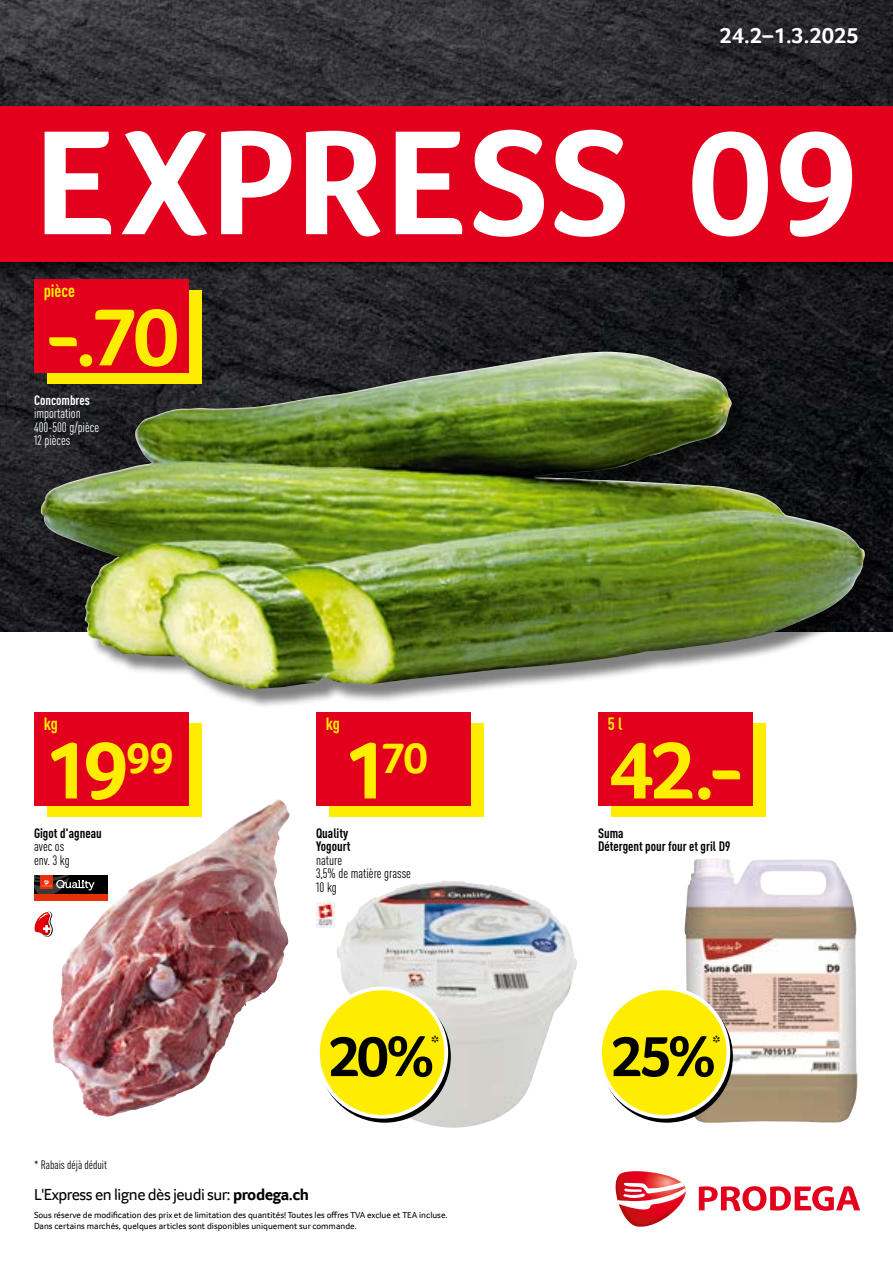
<style>
.page{position:relative;width:893px;height:1263px;background:#fff}
.page>*{position:absolute;margin:0;border:0;box-sizing:border-box;transform-origin:0 0}
.t1{font:700 153px "Transgourmet";letter-spacing:.01em;color:#fff}
.Preis_HOT{font:700 84px "Transgourmet";color:#ffed00}
.Rabattbutton{font:700 58.5px "Transgourmet";color:#000}
.Preis_HOT-2{font:700 44.55px "Transgourmet";color:#ffed00}
.t2{font:700 22.5px "Transgourmet";color:#fff}
.Rabattbutton-2{font:700 19.5px "Transgourmet";color:#000}
.Unit_HOT{font:700 condensed 17.55px "DINOT";color:#ffed00}
.t3{font:16.5px "Transgourmet";letter-spacing:-.03em;color:#000}
.t4{font:700 condensed 13.5px/13.5px "DINOT";color:#000}
.t5{font:condensed 13.5px "DINOT";color:#000}
.t6{font:condensed 13.5px "DINOT";color:#fff}
.t7{font:700 condensed 13.5px "DINOT";color:#fff}
.t8{font:condensed 12px "DINOT";color:#000}
.t9{font:9px "Transgourmet";color:#000}
.s1{font-size:84px}
.s2{font-weight:700}
</style>
<div class="page">
<img style="left:0;top:0;width:893px;height:631px">
<img style="left:0;top:261px;width:893px;height:55px">
<div style="left:0;top:106px;width:893px;height:155px;background:#e3001d"></div>
<svg style="left:699px;top:1186px;width:161px;height:25px"></svg>
<svg style="left:615px;top:1171px;width:71px;height:56px"></svg>
<img style="left:684px;top:858px;width:173px;height:265px">
<div style="left:44px;top:354px;width:839px;height:354px;background:#000;opacity:.5"></div>
<img style="left:41px;top:353px;width:727px;height:337px">
<div style="left:611px;top:723px;width:155px;height:94px;background:#ffed00"></div>
<div style="left:598px;top:712px;width:155px;height:94px;background:#e3001d"></div>
<svg style="left:603px;top:992px;width:128px;height:129px"></svg>
<div style="left:600px;top:988px;width:128px;height:129px;background:#ffed00;border-radius:50%"></div>
<div style="left:598px;top:986px;width:132px;height:133px;border:4px solid #fff;border-radius:50%"></div>
<img style="left:337px;top:881px;width:240px;height:247px">
<div style="left:329px;top:723px;width:155px;height:94px;background:#ffed00"></div>
<div style="left:316px;top:712px;width:155px;height:94px;background:#e3001d"></div>
<img style="left:316px;top:902px;width:18px;height:26px">
<svg style="left:321px;top:992px;width:128px;height:129px"></svg>
<div style="left:318px;top:988px;width:128px;height:129px;background:#ffed00;border-radius:50%"></div>
<div style="left:316px;top:986px;width:132px;height:133px;border:4px solid #fff;border-radius:50%"></div>
<img style="left:52px;top:800px;width:225px;height:317px">
<div style="left:47px;top:723px;width:155px;height:94px;background:#ffed00"></div>
<div style="left:34px;top:712px;width:155px;height:94px;background:#e3001d"></div>
<div style="left:34px;top:875px;width:73px;height:19px;background:#000"></div>
<div style="left:34px;top:894px;width:73px;height:7px;background:#e63009"></div>
<svg style="left:34px;top:875px;width:61px;height:19px"></svg>
<svg style="left:34px;top:911px;width:19px;height:26px"></svg>
<div style="left:47px;top:290px;width:155px;height:94px;background:#ffed00"></div>
<div style="left:34px;top:279px;width:155px;height:94px;background:#e3001d"></div>
<p class="t2" style="left:719px;top:22px;width:141px">24.2–1.3.2025</p>
<p class="t1" style="left:34px;top:92px;width:826px">EXPRESS 09</p>
<p class="Unit_HOT" style="left:44px;top:280px;width:33px">pièce</p>
<p class="Preis_HOT" style="left:44px;top:287px;width:137px">-.70</p>
<p class="t7" style="left:34px;top:392px;width:57px">Concombres</p>
<p class="t6" style="left:34px;top:406px;width:48px">importation</p>
<p class="t6" style="left:34px;top:419px;width:67px">400-500 g/pièce</p>
<p class="t6" style="left:34px;top:433px;width:38px">12 pièces</p>
<p class="Unit_HOT" style="left:44px;top:713px;width:16px">kg</p>
<p class="Preis_HOT" style="left:44px;top:721px;width:132px">19<sup>99</sup></p>
<p class="t4" style="left:34px;top:826px;width:69px">Gigot d'agneau</p>
<p class="t5" style="left:34px;top:839px;width:32px">avec os</p>
<p class="t5" style="left:34px;top:852px;width:37px">env. 3 kg</p>
<p class="Unit_HOT" style="left:326px;top:713px;width:16px">kg</p>
<p class="Preis_HOT-2" style="left:343px;top:732px;width:87px"><span class="s1">1</span>70</p>
<p class="t4" style="left:316px;top:826px;width:36px">Quality<br>Yogourt</p>
<p class="t5" style="left:316px;top:852px;width:28px">nature</p>
<p class="t5" style="left:316px;top:866px;width:96px">3,5% de matière grasse</p>
<p class="t5" style="left:316px;top:879px;width:22px">10 kg</p>
<p class="Rabattbutton" style="left:328px;top:1022px;width:108px">20%</p>
<p class="Rabattbutton-2" style="left:431px;top:1031px;width:10px">*</p>
<p class="t8" style="left:34px;top:1157px;width:75px">* Rabais déjà déduit</p>
<p class="t3" style="left:34px;top:1184px;width:277px">L'Express en ligne dès jeudi sur: <span class="s2">prodega.ch</span></p>
<p class="t9" style="left:34px;top:1210px;width:415px">Sous réserve de modification des prix et de limitation des quantités! Toutes les offres TVA exclue et TEA incluse.</p>
<p class="t9" style="left:34px;top:1221px;width:324px">Dans certains marchés, quelques articles sont disponibles uniquement sur commande.</p>
<p class="Unit_HOT" style="left:608px;top:713px;width:16px">5 l</p>
<p class="Preis_HOT" style="left:608px;top:721px;width:139px">42.-</p>
<p class="t4" style="left:598px;top:826px;width:134px">Suma<br>Détergent pour four et gril D9</p>
<p class="Rabattbutton" style="left:610px;top:1022px;width:107px">25%</p>
<p class="Rabattbutton-2" style="left:713px;top:1031px;width:10px">*</p>
</div>
